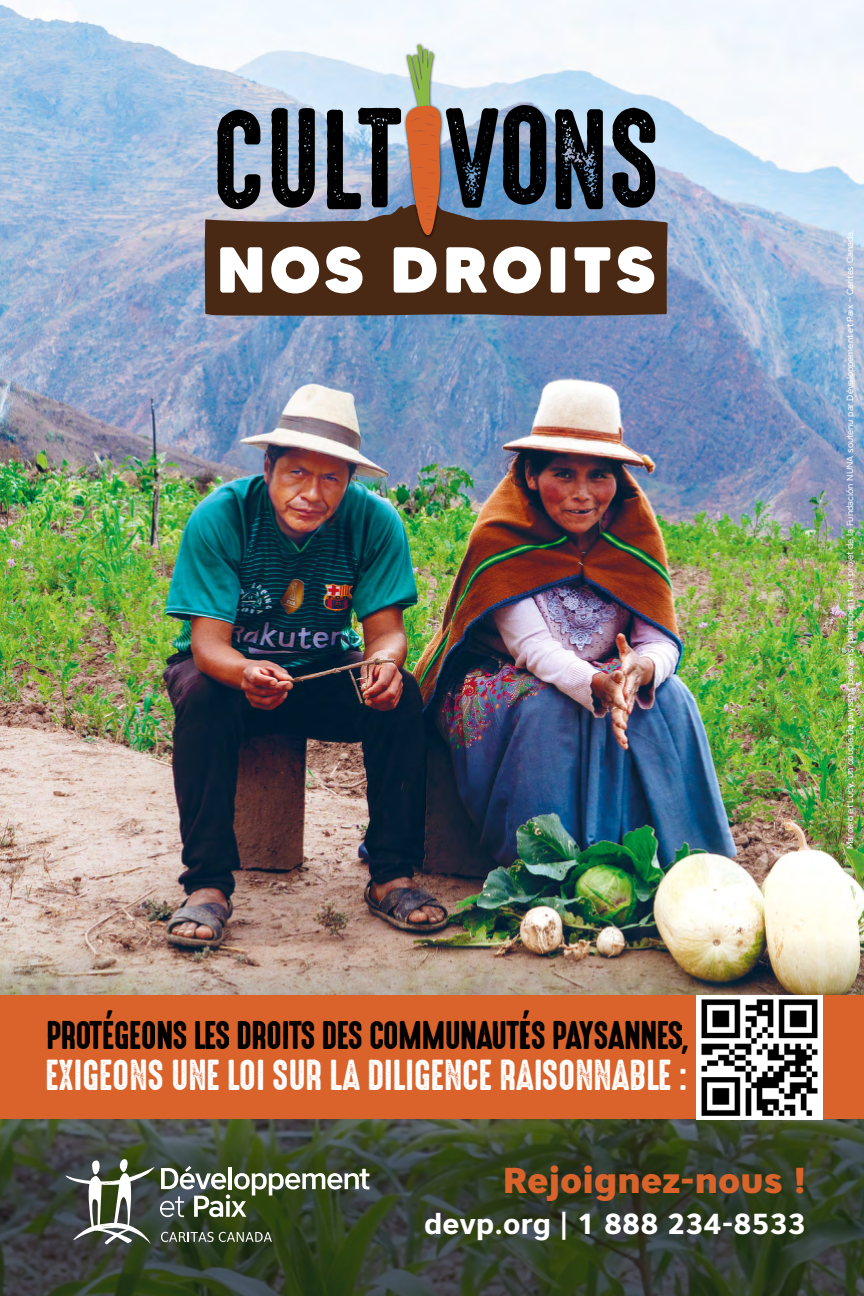
<style>
.page{position:relative;width:864px;height:1296px;background:#fff}
.page>*{position:absolute;margin:0;border:0;box-sizing:border-box;transform-origin:0 0}
.t1{font:39px "High Voltage Rough";letter-spacing:-.01em;color:#fff}
.t2{font:36px "High Voltage Rough";letter-spacing:-.02em;color:#000}
.t3{font:800 36px "Core Sans A75";color:#d9632b}
.t4{font:700 28.9px "Core Sans A65";color:#fff}
.t5{font:9px "Core Sans A45";color:#fff}
</style>
<div class="page">
<img style="left:0;top:0;width:864px;height:683px">
<img style="left:0;top:683px;width:864px;height:613px">
<div style="left:0;top:996px;width:864px;height:123px;background:#d9632b"></div>
<svg style="left:205px;top:201px;width:463px;height:115px;background:#563c2f"></svg>
<svg style="left:220px;top:247px;width:42px;height:46px"></svg>
<svg style="left:271px;top:246px;width:48px;height:47px"></svg>
<svg style="left:325px;top:246px;width:38px;height:47px"></svg>
<svg style="left:394px;top:247px;width:43px;height:46px"></svg>
<svg style="left:446px;top:247px;width:41px;height:46px"></svg>
<svg style="left:493px;top:246px;width:48px;height:47px"></svg>
<div style="left:551px;top:247px;width:14px;height:46px;background:#fff;border-radius:3px"></div>
<svg style="left:575px;top:247px;width:35px;height:46px"></svg>
<svg style="left:617px;top:246px;width:37px;height:47px"></svg>
<svg style="left:217px;top:110px;width:43px;height:99px;background:#464d57"></svg>
<svg style="left:271px;top:108px;width:44px;height:100px;background:#353a42"></svg>
<svg style="left:555px;top:109px;width:48px;height:100px;background:#28323c"></svg>
<svg style="left:612px;top:108px;width:43px;height:100px;background:#3d4651"></svg>
<div style="left:403px;top:42px;width:40px;height:196px;background:#000;opacity:.75"></div>
<svg style="left:327px;top:45px;width:219px;height:190px;background:#86888c"></svg>
<img style="left:697px;top:996px;width:126px;height:123px">
<svg style="left:64px;top:1158px;width:305px;height:87px;background:#56614d"></svg>
<hr style="left:659px;top:1023px;width:3px;height:24px;background:#020203">
<svg style="left:678px;top:1038px;width:3px;height:7px"></svg>
<svg style="left:670px;top:1025px;width:11px;height:6px"></svg>
<hr style="left:455px;top:1023px;width:3px;height:18px;background:#020203">
<hr style="left:511px;top:1023px;width:4px;height:18px;background:#020203">
<hr style="left:522px;top:1022px;width:3px;height:26px;background:#020203">
<hr style="left:555px;top:1022px;width:3px;height:26px;background:#020203">
<svg style="left:609px;top:1023px;width:45px;height:26px"></svg>
<svg style="left:567px;top:1023px;width:22px;height:26px"></svg>
<hr style="left:502px;top:1023px;width:3px;height:18px;background:#020203">
<hr style="left:494px;top:1027px;width:4px;height:18px;background:#020203">
<svg style="left:462px;top:1021px;width:30px;height:28px"></svg>
<hr style="left:448px;top:1027px;width:3px;height:18px;background:#020203">
<hr style="left:339px;top:1023px;width:4px;height:25px;background:#020203">
<hr style="left:206px;top:1023px;width:4px;height:25px;background:#020203">
<hr style="left:132px;top:1023px;width:3px;height:25px;background:#020203">
<svg style="left:124px;top:1035px;width:3px;height:12px"></svg>
<svg style="left:158px;top:1021px;width:28px;height:28px"></svg>
<svg style="left:218px;top:1022px;width:10px;height:23px"></svg>
<hr style="left:49px;top:1023px;width:3px;height:25px;background:#020203">
<hr style="left:63px;top:1022px;width:3px;height:25px;background:#020203">
<hr style="left:95px;top:1023px;width:3px;height:25px;background:#020203">
<hr style="left:78px;top:1027px;width:3px;height:16px;background:#020203">
<hr style="left:143px;top:1027px;width:3px;height:16px;background:#020203">
<hr style="left:196px;top:1032px;width:4px;height:16px;background:#020203">
<hr style="left:254px;top:1023px;width:3px;height:22px;background:#020203">
<hr style="left:239px;top:1022px;width:3px;height:25px;background:#020203">
<hr style="left:246px;top:1028px;width:4px;height:15px;background:#020203">
<hr style="left:261px;top:1024px;width:4px;height:12px;background:#020203">
<svg style="left:304px;top:1029px;width:9px;height:16px"></svg>
<svg style="left:269px;top:1043px;width:6px;height:6px"></svg>
<svg style="left:143px;top:1042px;width:6px;height:6px"></svg>
<svg style="left:81px;top:1044px;width:6px;height:5px"></svg>
<hr style="left:269px;top:1027px;width:3px;height:15px;background:#020203">
<hr style="left:276px;top:1029px;width:4px;height:16px;background:#020203">
<hr style="left:284px;top:1023px;width:4px;height:16px;background:#020203">
<hr style="left:294px;top:1023px;width:3px;height:24px;background:#020203">
<hr style="left:261px;top:1026px;width:2px;height:21px;background:#020203">
<hr style="left:324px;top:1023px;width:3px;height:22px;background:#020203">
<hr style="left:332px;top:1026px;width:3px;height:19px;background:#020203">
<hr style="left:372px;top:1025px;width:3px;height:19px;background:#020203">
<hr style="left:385px;top:1025px;width:4px;height:19px;background:#020203">
<hr style="left:393px;top:1026px;width:3px;height:19px;background:#020203">
<svg style="left:350px;top:1037px;width:11px;height:12px"></svg>
<svg style="left:350px;top:1024px;width:11px;height:7px"></svg>
<hr style="left:86px;top:1027px;width:3px;height:16px;background:#020203">
<hr style="left:151px;top:1027px;width:3px;height:16px;background:#020203">
<hr style="left:105px;top:1023px;width:3px;height:25px;background:#020203">
<svg style="left:401px;top:1023px;width:42px;height:24px"></svg>
<p class="t5" style="left:844px;top:849px;width:621px;rotate:-90deg">Marcelo et Lucy, un couple de paysans boliviens, participent à un projet de la Fundación NUNA soutenu par Développement et Paix – Caritas Canada.</p>
<h2 class="t2" style="left:46px;top:1016px;width:645px">PROTÉGEONS LES DROITS DES COMMUNAUTÉS PAYSANNES,</h2>
<h1 class="t1" style="left:45px;top:1054px;width:644px">EXIGEONS UNE LOI SUR LA DILIGENCE RAISONNABLE :</h1>
<h2 class="t3" style="left:503px;top:1157px;width:305px">Rejoignez-nous !</h2>
<h3 class="t4" style="left:424px;top:1205px;width:383px">devp.org | 1 888 234-8533</h3>
</div>
